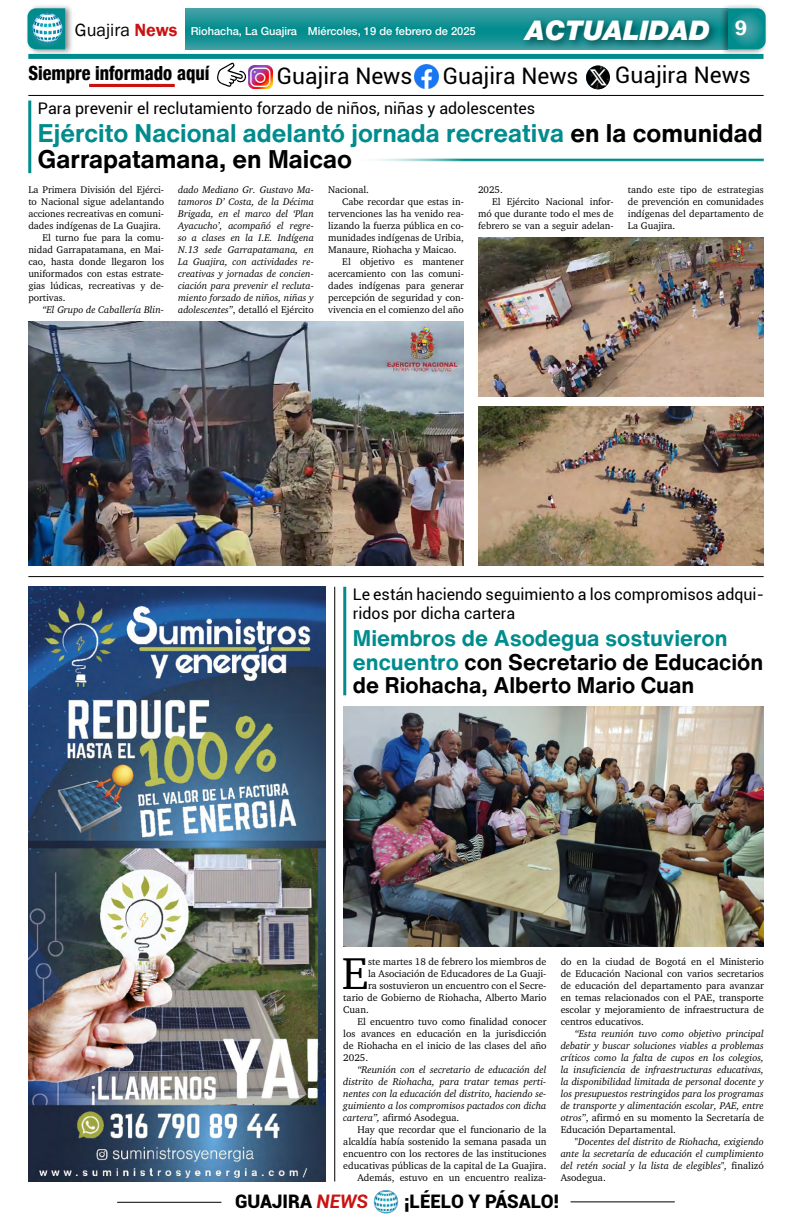
<style>
.page{position:relative;width:792px;height:1224px;background:#fff}
.page>*{position:absolute;margin:0;border:0;box-sizing:border-box;transform-origin:0 0}
.t1{font:45.8px "Charter";color:#000}
.t2{font:italic 900 27px "Helvetica Neue";color:#fff}
.t3{font:700 25.1px/26.6px "Helvetica Now Text";color:#008c8d}
.t4{font:22.8px "Roboto";color:#000}
.t5{font:700 22.3px/23.6px "Helvetica Now Text";color:#000}
.t6{font:800 condensed 19.5px "Helvetica 87";color:#000;scale:.93 1}
.t7{font:900 18.7px "Roboto";color:#000}
.t8{font:18.2px "Franklin Gothic";color:#000}
.t9{font:16px/19px "Roboto";color:#000}
.t10{font:500 11.1px "Helvetica 65";color:#fff}
.t11{font:italic 10px/12px "Charter";color:#000;text-align:justify}
.t12{font:10px/12px "Charter";color:#000;text-align:right}
.t13{font:9.9px/12px "Charter";color:#000;text-align:justify}
.t14{font:italic 9.9px/12px "Charter";color:#000;text-align:justify}
.s1{font-weight:600;color:#c91311}
.s2{color:#000}
.s3{font-style:normal}
.s4{color:#008c8d}
.s5{font-weight:700;font-style:italic;color:#c91311}
</style>
<div class="page">
<hr style="left:117px;top:1202px;width:104px;height:1px;background:#000">
<hr style="left:571px;top:1201px;width:104px;height:1px;background:#000">
<img style="left:374px;top:1190px;width:24px;height:24px">
<img style="left:415px;top:64px;width:24px;height:24px">
<img style="left:248px;top:65px;width:24px;height:24px">
<img style="left:586px;top:66px;width:24px;height:23px;border-radius:12px">
<svg style="left:217px;top:62px;width:29px;height:25px"></svg>
<hr style="left:89px;top:84px;width:86px;height:3px;background:#c91311">
<hr style="left:28px;top:95px;width:736px;height:1px;background:#000">
<svg style="left:185px;top:8px;width:535px;height:41px;background:#229699"></svg>
<div style="left:25px;top:3px;width:49px;height:52px;background:#000;opacity:.45"></div>
<svg style="left:27px;top:8px;width:38px;height:41px"></svg>
<div style="left:720px;top:3px;width:48px;height:52px;background:#000;opacity:.45"></div>
<svg style="left:728px;top:8px;width:38px;height:41px;background:#1b9597"></svg>
<img style="left:31px;top:11px;width:32px;height:32px">
<div style="left:28px;top:54px;width:736px;height:5px;background:#008c8d"></div>
<div style="left:520px;top:16px;width:199px;height:35px;background:#000;opacity:.45"></div>
<hr style="left:352px;top:159px;width:412px;height:3px;background:#008c8d">
<img style="left:28px;top:587px;width:298px;height:594px">
<hr style="left:28px;top:576px;width:736px;height:1px;background:#000">
<hr style="left:334px;top:587px;width:1px;height:594px;background:#000">
<hr style="left:28px;top:101px;width:3px;height:72px;background:#008c8d">
<hr style="left:343px;top:587px;width:3px;height:108px;background:#008c8d">
<img style="left:28px;top:322px;width:436px;height:243px">
<img style="left:478px;top:407px;width:286px;height:158px">
<img style="left:478px;top:238px;width:286px;height:159px">
<img style="left:343px;top:707px;width:421px;height:240px">
<p class="t10" style="left:191px;top:25px;width:287px">Riohacha, La Guajira Miércoles, 19 de febrero de 2025</p>
<h2 class="t2" style="left:526px;top:14px;width:223px">ACTUALIDAD <sup>9</sup></h2>
<h3 class="t8" style="left:75px;top:19px;width:104px">Guajira <span class="s1">News</span></h3>
<h3 class="t6" style="left:28px;top:61px;width:196px">Siempre informado aquí</h3>
<h3 class="t4" style="left:277px;top:60px;width:137px">Guajira News</h3>
<h3 class="t4" style="left:443px;top:60px;width:137px">Guajira News</h3>
<h3 class="t4" style="left:615px;top:59px;width:137px">Guajira News</h3>
<h3 class="t9" style="left:38px;top:98px;width:499px">Para prevenir el reclutamiento forzado de niños, niñas y adolescentes</h3>
<h3 class="t3" style="left:38px;top:119px;width:726px">Ejército Nacional adelantó jornada recreativa <span class="s2">en la comunidad<br>Garrapatamana, en Maicao</span></h3>
<p class="t13" style="left:28px;top:183px;width:137px">La Primera División del Ejérci-</p>
<p class="t13" style="left:28px;top:195px;width:137px">to Nacional sigue adelantando</p>
<p class="t13" style="left:28px;top:207px;width:137px">acciones recreativas en comuni-</p>
<p class="t13" style="left:28px;top:219px;width:134px">dades indígenas de La Guajira.</p>
<p class="t13" style="left:43px;top:231px;width:123px">El turno fue para la comu-</p>
<p class="t13" style="left:28px;top:243px;width:137px">nidad Garrapatamana, en Mai-</p>
<p class="t13" style="left:28px;top:255px;width:137px">cao, hasta donde llegaron los</p>
<p class="t13" style="left:28px;top:267px;width:137px">uniformados con estas estrate-</p>
<p class="t13" style="left:28px;top:279px;width:137px">gias lúdicas, recreativas y de-</p>
<p class="t13" style="left:28px;top:291px;width:39px">portivas.</p>
<p class="t14" style="left:43px;top:303px;width:123px">“El Grupo de Caballería Blin-</p>
<p class="t14" style="left:178px;top:183px;width:137px">dado Mediano Gr. Gustavo Ma&shy;tamoros D’ Costa, de la Décima Brigada, en el marco del ‘Plan Ayacucho’, acompañó el regre&shy;so a clases en la I.E. Indígena N.13 sede Garrapatamana, en La Guajira, con actividades re&shy;creativas y jornadas de concien&shy;ciación para prevenir el recluta&shy;miento forzado de niños, niñas y adolescentes”<span class="s3">, detalló el Ejército</span></p>
<p class="t13" style="left:328px;top:183px;width:42px">Nacional.</p>
<p class="t13" style="left:342px;top:195px;width:123px">Cabe recordar que estas in-</p>
<p class="t13" style="left:328px;top:207px;width:137px">tervenciones las ha venido rea-</p>
<p class="t13" style="left:328px;top:219px;width:137px">lizando la fuerza pública en co-</p>
<p class="t13" style="left:328px;top:231px;width:137px">munidades indígenas de Uribia,</p>
<p class="t13" style="left:328px;top:243px;width:130px">Manaure, Riohacha y Maicao.</p>
<p class="t13" style="left:342px;top:255px;width:123px">El objetivo es mantener</p>
<p class="t13" style="left:328px;top:267px;width:137px">acercamiento con las comuni-</p>
<p class="t13" style="left:328px;top:279px;width:137px">dades indígenas para generar</p>
<p class="t13" style="left:328px;top:291px;width:137px">percepción de seguridad y con-</p>
<p class="t13" style="left:328px;top:303px;width:137px">vivencia en el comienzo del año</p>
<p class="t13" style="left:478px;top:183px;width:26px">2025.</p>
<p class="t13" style="left:492px;top:195px;width:123px">El Ejército Nacional infor-</p>
<p class="t13" style="left:478px;top:207px;width:137px">mó que durante todo el mes de</p>
<p class="t13" style="left:478px;top:219px;width:137px">febrero se van a seguir adelan-</p>
<p class="t13" style="left:628px;top:183px;width:137px">tando este tipo de estrategias de prevención en comunidades indígenas del departamento de La Guajira.</p>
<h3 class="t9" style="left:353px;top:584px;width:412px">Le están haciendo seguimiento a los compromisos adqui&shy;ridos por dicha cartera</h3>
<h3 class="t5" style="left:353px;top:626px;width:412px"><span class="s4">Miembros de Asodegua sostuvieron encuentro</span> con Secretario de Educación de Riohacha, Alberto Mario Cuan</h3>
<h1 class="t1" style="left:342px;top:945px;width:28px">E</h1>
<p class="t12" style="left:368px;top:956px;width:180px">ste martes 18 de febrero los miembros de</p>
<p class="t12" style="left:368px;top:968px;width:180px">la Asociación de Educadores de La Guaji-</p>
<p class="t12" style="left:368px;top:980px;width:180px">ra sostuvieron un encuentro con el Secre-</p>
<p class="t12" style="left:343px;top:992px;width:205px">tario de Gobierno de Riohacha, Alberto Mario</p>
<p class="t12" style="left:343px;top:1004px;width:27px">Cuan.</p>
<p class="t12" style="left:357px;top:1016px;width:191px">El encuentro tuvo como finalidad conocer</p>
<p class="t12" style="left:343px;top:1028px;width:205px">los avances en educación en la jurisdicción</p>
<p class="t12" style="left:343px;top:1040px;width:205px">de Riohacha en el inicio de las clases del año</p>
<p class="t12" style="left:343px;top:1052px;width:27px">2025.</p>
<p class="t11" style="left:343px;top:1064px;width:205px;text-indent:14px">“Reunión con el secretario de educación del distrito de Riohacha, para tratar temas perti&shy;nentes con la educación del distrito, haciendo se&shy;guimiento a los compromisos pactados con dicha cartera”, <span class="s3">afirmó Asodegua.</span></p>
<p class="t12" style="left:343px;top:1124px;width:205px">Hay que recordar que el funcionario de la alcaldía había sostenido la semana pasada un encuentro con los rectores de las instituciones educativas públicas de la capital de La Guajira.<br>Además, estuvo en un encuentro realiza-</p>
<p class="t12" style="left:561px;top:956px;width:205px;text-align:justify">do en la ciudad de Bogotá en el Ministerio de Educación Nacional con varios secretarios de educación del departamento para avanzar en temas relacionados con el PAE, transporte escolar y mejoramiento de infraestructura de centros educativos.</p>
<p class="t11" style="left:561px;top:1028px;width:205px;text-indent:14px">“Esta reunión tuvo como objetivo principal debatir y buscar soluciones viables a problemas críticos como la falta de cupos en los colegios, la insuficiencia de infraestructuras educativas, la disponibilidad limitada de personal docente y los presupuestos restringidos para los programas de transporte y alimentación escolar, PAE, entre otros”<span class="s3">, afirmó en su momento la Secretaría de Educación Departamental.</span></p>
<p class="t11" style="left:561px;top:1136px;width:205px;text-indent:14px">"Docentes del distrito de Riohacha, exigiendo ante la secretaría de educación el cumplimiento del retén social y la lista de elegibles", <span class="s3">finalizó Asodegua.</span></p>
<h3 class="t7" style="left:235px;top:1189px;width:134px">GUAJIRA <span class="s5">NEWS</span></h3>
<h3 class="t7" style="left:404px;top:1189px;width:157px">¡LÉELO Y PÁSALO!</h3>
</div>
